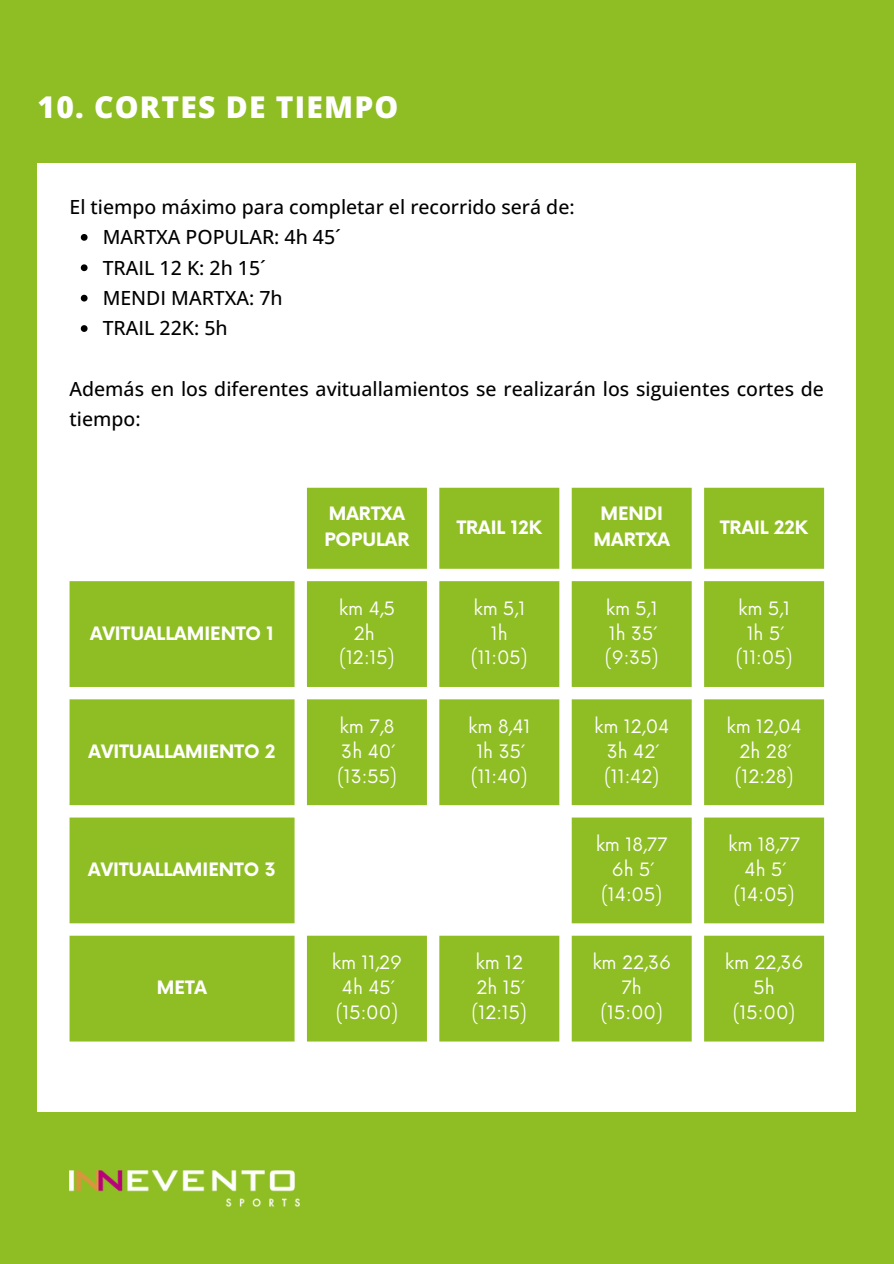
<style>
.page{position:relative;width:894px;height:1264px;background:#fff}
.page>*{position:absolute;margin:0;border:0;box-sizing:border-box;transform-origin:0 0}
.t1{font:800 30px "Open Sans";letter-spacing:.04em;color:#fff}
.t2{font:500 19.5px/30.3px "Open Sans";color:#000}
.t3{font:18px/24.8px "Now";color:#fff}
.t4{font:700 18px/25.8px "Now";color:#fff}
</style>
<div class="page">
<div style="left:0;top:0;width:893px;height:1263px;background:#8fbe24"></div>
<div style="left:38px;top:163px;width:817px;height:948px;background:#fff"></div>
<svg style="left:81px;top:234px;width:6px;height:7px"></svg>
<svg style="left:81px;top:264px;width:6px;height:7px"></svg>
<svg style="left:81px;top:295px;width:6px;height:6px"></svg>
<svg style="left:81px;top:325px;width:6px;height:7px"></svg>
<img style="left:69px;top:1170px;width:230px;height:36px">
<svg style="left:69px;top:488px;width:754px;height:553px;fill:#8fbe24"></svg>
<h1 class="t1" style="left:38px;top:86px;width:362px">10. CORTES DE TIEMPO</h1>
<h2 class="t2" style="left:69px;top:191px;width:506px">El tiempo máximo para completar el recorrido será de:</h2>
<p class="t2" style="left:103px;top:221px;width:240px">MARTXA POPULAR: 4h 45´</p>
<p class="t2" style="left:103px;top:252px;width:165px">TRAIL 12 K: 2h 15´</p>
<p class="t2" style="left:103px;top:282px;width:181px">MENDI MARTXA: 7h</p>
<p class="t2" style="left:103px;top:312px;width:126px">TRAIL 22K: 5h</p>
<h2 class="t2" style="left:69px;top:373px;width:755px">Además en los diferentes avituallamientos se realizarán los siguientes cortes de tiempo:</h2>
<p class="t4" style="left:90px;top:621px;width:185px">AVITUALLAMIENTO 1</p>
<p class="t4" style="left:89px;top:739px;width:188px">AVITUALLAMIENTO 2</p>
<p class="t4" style="left:88px;top:857px;width:189px">AVITUALLAMIENTO 3</p>
<p class="t4" style="left:157px;top:975px;width:52px">META</p>
<p class="t4" style="left:324px;top:502px;width:86px">MARTXA<br>POPULAR</p>
<p class="t3" style="left:339px;top:597px;width:58px">km 4,5</p>
<p class="t3" style="left:353px;top:621px;width:23px">2h</p>
<p class="t3" style="left:339px;top:646px;width:57px">(12:15)</p>
<p class="t3" style="left:339px;top:715px;width:56px">km 7,8</p>
<p class="t3" style="left:337px;top:740px;width:61px">3h 40´ (13:55)</p>
<p class="t4" style="left:456px;top:515px;width:87px">TRAIL 12K</p>
<p class="t3" style="left:473px;top:597px;width:53px">km 5,1</p>
<p class="t3" style="left:490px;top:621px;width:18px">1h</p>
<p class="t3" style="left:471px;top:646px;width:58px">(11:05)</p>
<p class="t3" style="left:468px;top:715px;width:64px">km 8,41</p>
<p class="t3" style="left:476px;top:740px;width:47px">1h 35´</p>
<p class="t3" style="left:471px;top:764px;width:58px">(11:40)</p>
<p class="t3" style="left:331px;top:951px;width:72px">km 11,29</p>
<p class="t3" style="left:342px;top:976px;width:52px">4h 45´</p>
<p class="t3" style="left:335px;top:1001px;width:64px">(15:00)</p>
<p class="t3" style="left:475px;top:951px;width:49px">km 12</p>
<p class="t3" style="left:476px;top:976px;width:47px">2h 15´</p>
<p class="t3" style="left:471px;top:1001px;width:57px">(12:15)</p>
<p class="t4" style="left:593px;top:502px;width:78px;text-align:center">MENDI<br>MARTXA</p>
<p class="t3" style="left:605px;top:597px;width:53px">km 5,1</p>
<p class="t3" style="left:608px;top:621px;width:47px">1h 35´</p>
<p class="t3" style="left:604px;top:646px;width:55px">(9:35)</p>
<p class="t3" style="left:594px;top:715px;width:77px">km 12,04</p>
<p class="t3" style="left:606px;top:740px;width:51px">3h 42´</p>
<p class="t3" style="left:604px;top:764px;width:57px">(11:42)</p>
<p class="t3" style="left:595px;top:833px;width:74px">km 18,77</p>
<p class="t3" style="left:611px;top:858px;width:41px">6h 5´</p>
<p class="t3" style="left:601px;top:882px;width:63px">(14:05)</p>
<p class="t3" style="left:592px;top:951px;width:80px">km 22,36</p>
<p class="t3" style="left:621px;top:976px;width:22px">7h</p>
<p class="t3" style="left:600px;top:1001px;width:64px">(15:00)</p>
<p class="t4" style="left:719px;top:515px;width:89px">TRAIL 22K</p>
<p class="t3" style="left:738px;top:597px;width:53px">km 5,1</p>
<p class="t3" style="left:746px;top:621px;width:36px">1h 5´</p>
<p class="t3" style="left:735px;top:646px;width:58px">(11:05)</p>
<p class="t3" style="left:726px;top:715px;width:77px">km 12,04</p>
<p class="t3" style="left:739px;top:740px;width:51px">2h 28´</p>
<p class="t3" style="left:734px;top:764px;width:60px">(12:28)</p>
<p class="t3" style="left:727px;top:833px;width:74px">km 18,77</p>
<p class="t3" style="left:744px;top:858px;width:41px">4h 5´</p>
<p class="t3" style="left:733px;top:882px;width:63px">(14:05)</p>
<p class="t3" style="left:724px;top:951px;width:80px">km 22,36</p>
<p class="t3" style="left:753px;top:976px;width:23px">5h</p>
<p class="t3" style="left:732px;top:1001px;width:64px">(15:00)</p>
</div>
